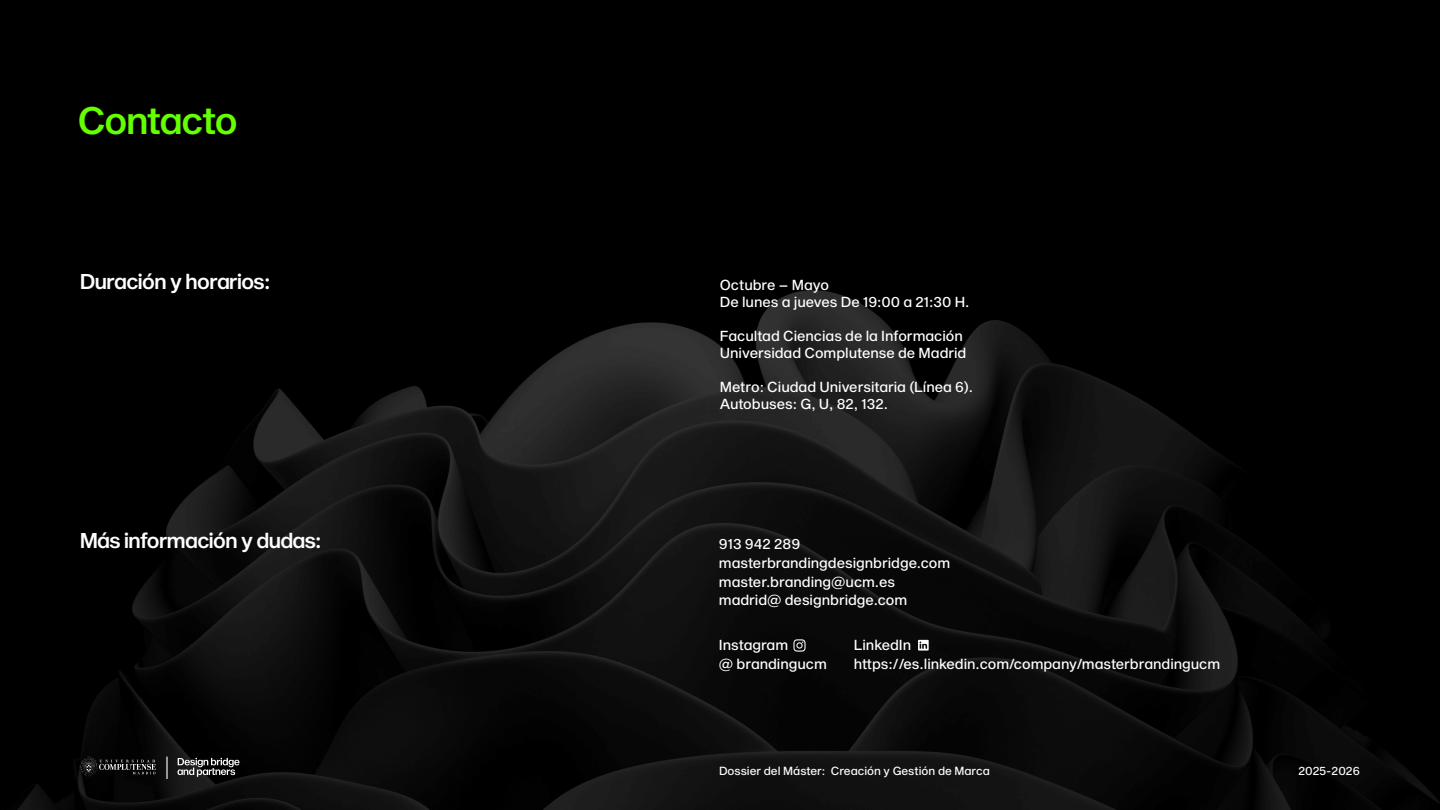
<style>
.page{position:relative;width:1440px;height:810px;background:#fff}
.page>*{position:absolute;margin:0;border:0;box-sizing:border-box;transform-origin:0 0}
.t1{font:37.5px "Sequel Sansfor Design Hdline";letter-spacing:.005em;color:#64ff00}
.t2{font:21px "Sequel Sansfor Design Hdline";letter-spacing:.005em;color:#fff}
.t3{font:14.25px/18.8px "Sequel Sansfor Design";color:#fff}
.t4{font:11.55px "Sequel Sansfor Design";color:#fff}
</style>
<div class="page">
<img style="left:0;top:0;width:1440px;height:810px">
<svg style="left:918px;top:640px;width:11px;height:11px"></svg>
<svg style="left:793px;top:639px;width:12px;height:12px"></svg>
<svg style="left:177px;top:758px;width:63px;height:19px"></svg>
<svg style="left:80px;top:756px;width:76px;height:21px;background:#222"></svg>
<hr style="left:166px;top:757px;width:2px;height:22px;background:#fff">
<h1 class="t1" style="left:79px;top:99px;width:160px">Contacto</h1>
<h2 class="t2" style="left:80px;top:270px;width:191px">Duración y horarios:</h2>
<p class="t3" style="left:720px;top:277px;width:251px;line-height:17.1px">Octubre – Mayo<br>De lunes a jueves De 19:00 a 21:30 H.</p>
<p class="t3" style="left:720px;top:328px;width:248px;line-height:17.1px">Facultad Ciencias de la Información<br>Universidad Complutense de Madrid</p>
<p class="t3" style="left:720px;top:379px;width:255px;line-height:17.1px">Metro: Ciudad Universitaria (Línea 6).<br>Autobuses: G, U, 82, 132.</p>
<h2 class="t2" style="left:80px;top:528px;width:242px">Más información y dudas:</h2>
<p class="t3" style="left:719px;top:535px;width:233px">913 942 289 masterbrandingdesignbridge.com master.branding@ucm.es madrid@ designbridge.com</p>
<p class="t3" style="left:719px;top:636px;width:109px">Instagram<br>@ brandingucm</p>
<p class="t3" style="left:854px;top:636px;width:368px">LinkedIn https://es.linkedin.com/company/masterbrandingucm</p>
<p class="t4" style="left:719px;top:763px;width:272px">Dossier del Máster: Creación y Gestión de Marca</p>
<p class="t4" style="left:1298px;top:763px;width:63px">2025-2026</p>
</div>
